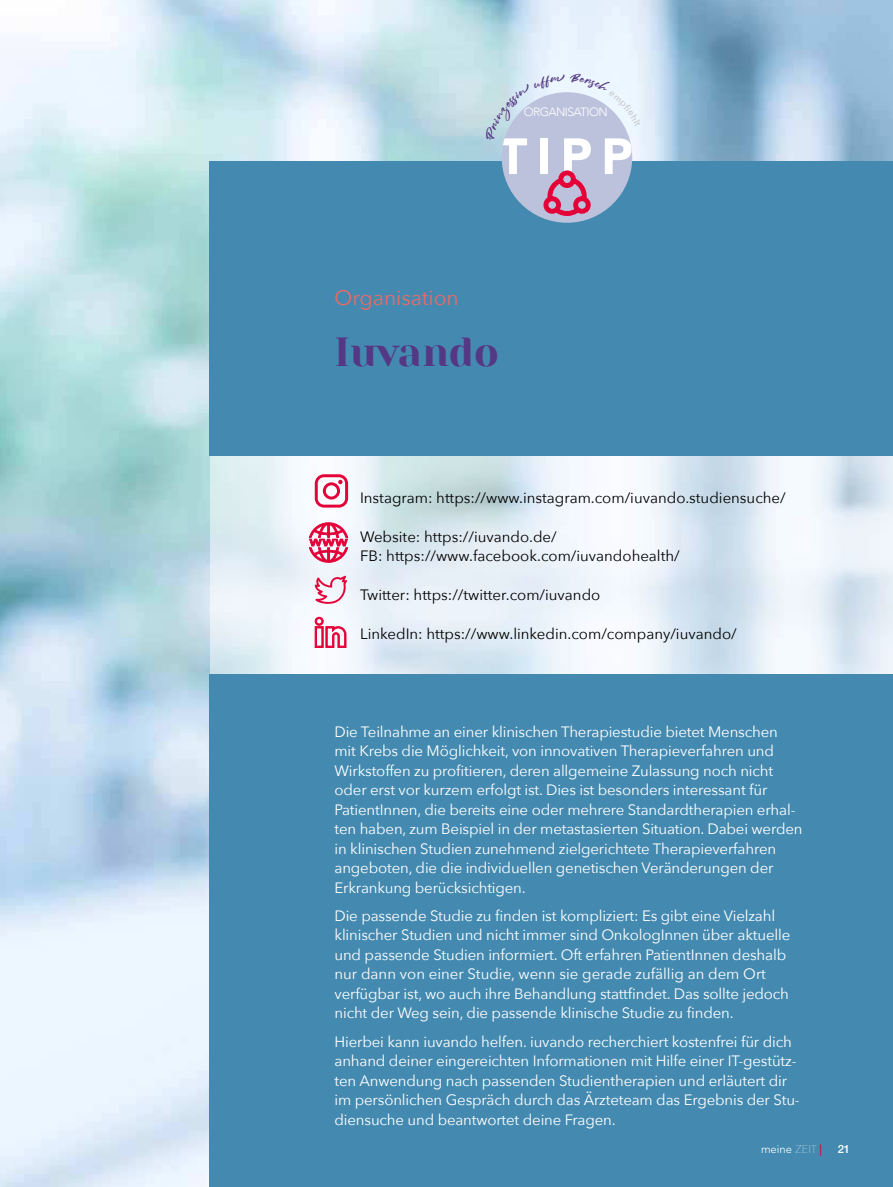
<style>
.page{position:relative;width:893px;height:1187px;background:#fff}
.page>*{position:absolute;margin:0;border:0;box-sizing:border-box;transform-origin:0 0}
.t1{font:900 50.25px "Avenir";color:#fff}
.t2{font:40.5px "Yeseva One";color:#553883}
.t3{font:21px "Avenir Next";color:#ed6967}
.t4{font:15px/19.5px "Avenir Next";letter-spacing:-.01em;color:#fff}
.t5{font:15px/19.5px "Avenir Next";color:#000}
.t6{font:300 12px "Avenir";letter-spacing:-.05em;color:#fff}
.t7{font:300 11.25px "Avenir LT Std";color:#fff}
.t8{font:500 11.25px "Helvetica Neue";color:#fff}
.s1{font-family:"Avenir Next";font-weight:200}
.s2{font-family:"Avenir Next";font-weight:500;color:#e40138}
</style>
<div class="page">
<img style="left:0;top:0;width:893px;height:1186px">
<svg style="left:210px;top:455px;width:683px;height:219px"></svg>
<div style="left:210px;top:161px;width:683px;height:294px;background:#448ab0"></div>
<div style="left:210px;top:674px;width:683px;height:512px;background:#448ab0"></div>
<svg style="left:315px;top:474px;width:33px;height:33px"></svg>
<svg style="left:308px;top:521px;width:40px;height:42px"></svg>
<svg style="left:314px;top:616px;width:33px;height:32px"></svg>
<svg style="left:315px;top:575px;width:32px;height:28px"></svg>
<div style="left:502px;top:92px;width:130px;height:131px;background:#bdc2dc;border-radius:50%"></div>
<svg style="left:544px;top:170px;width:48px;height:53px"></svg>
<svg style="left:485px;top:73px;width:156px;height:68px"></svg>
<p class="t6" style="left:524px;top:105px;width:85px">ORGANISATION</p>
<h1 class="t1" style="left:499px;top:127px;width:136px">TIPP</h1>
<h3 class="t3" style="left:334px;top:280px;width:126px">Organisation</h3>
<h2 class="t2" style="left:334px;top:333px;width:166px">Iuvando</h2>
<p class="t5" style="left:360px;top:487px;width:427px">Instagram: https://www.instagram.com/iuvando.studiensuche/</p>
<p class="t5" style="left:360px;top:526px;width:321px">Website: https://iuvando.de/<br>FB: https://www.facebook.com/iuvandohealth/</p>
<p class="t5" style="left:360px;top:584px;width:242px">Twitter: https://twitter.com/iuvando</p>
<p class="t5" style="left:360px;top:623px;width:378px">LinkedIn: https://www.linkedin.com/company/iuvando/</p>
<p class="t4" style="left:334px;top:721px;width:470px">Die Teilnahme an einer klinischen Therapiestudie bietet Menschen mit Krebs die Möglichkeit, von innovativen Therapieverfahren und Wirkstoffen zu pro昀椀tieren, deren allgemeine Zulassung noch nicht oder erst vor kurzem erfolgt ist. Dies ist besonders interessant für PatientInnen, die bereits eine oder mehrere Standardtherapien erhal&shy;ten haben, zum Beispiel in der metastasierten Situation. Dabei werden in klinischen Studien zunehmend zielgerichtete Therapieverfahren angeboten, die die individuellen genetischen Veränderungen der Erkrankung berücksichtigen.</p>
<p class="t4" style="left:334px;top:905px;width:457px">Die passende Studie zu 昀椀nden ist kompliziert: Es gibt eine Vielzahl klinischer Studien und nicht immer sind OnkologInnen über aktuelle und passende Studien informiert. Oft erfahren PatientInnen deshalb nur dann von einer Studie, wenn sie gerade zufällig an dem Ort verfügbar ist, wo auch ihre Behandlung statt昀椀ndet. Das sollte jedoch nicht der Weg sein, die passende klinische Studie zu 昀椀nden.</p>
<p class="t4" style="left:334px;top:1030px;width:467px">Hierbei kann iuvando helfen. iuvando recherchiert kostenfrei für dich anhand deiner eingereichten Informationen mit Hilfe einer IT-gestütz&shy;ten Anwendung nach passenden Studientherapien und erläutert dir im persönlichen Gespräch durch das Ärzteteam das Ergebnis der Stu&shy;diensuche und beantwortet deine Fragen.</p>
<p class="t7" style="left:761px;top:1143px;width:63px">meine <span class="s1">ZEIT</span> <span class="s2">|</span></p>
<p class="t8" style="left:838px;top:1142px;width:14px">21</p>
</div>
